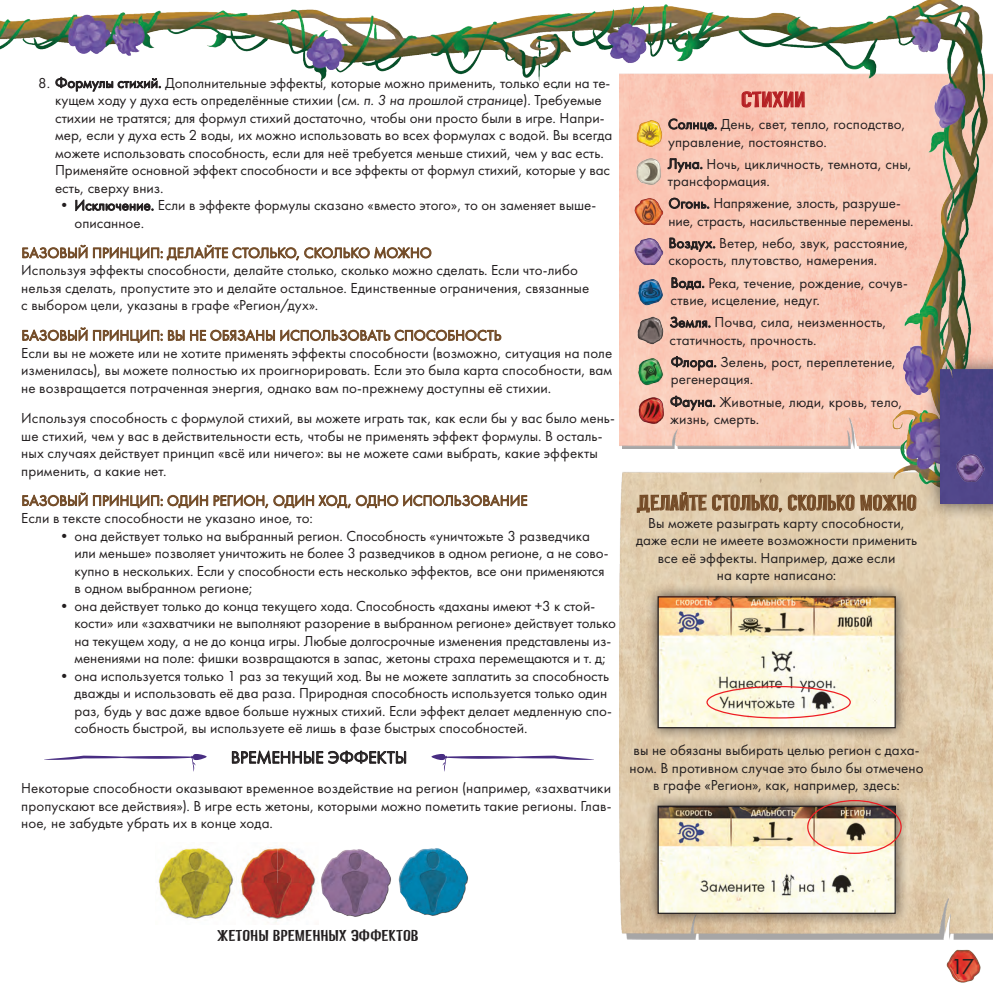
<style>
.page{position:relative;width:993px;height:993px;background:#fff}
.page>*{position:absolute;margin:0;border:0;box-sizing:border-box;transform-origin:0 0}
.t1{font:22.5px "Futura New";color:#231f20}
.header_SIDEBAR_TAUPE{font:21.38px "Vanishing Boy BTNRUSBYLYAJKA";color:#744b27;scale:1.33 1}
.header_SIDEBAR_RED{font:21.38px "Vanishing Boy BTNRUSBYLYAJKA";letter-spacing:.005em;color:#b52024;scale:1.44 1}
.t2{font:17.5px "Futura New";letter-spacing:-.005em;color:#231f20}
.header_EXAMPLES{font:15.75px "Vanishing Boy BTNRUSBYLYAJKA";letter-spacing:.005em;color:#231f20;scale:1.44 1}
.numbering{font:15px/17.5px "Futura New";color:#231f20}
.subheader_-_taupe{font:15px "Futura New";color:#734c28}
.s1{font-style:italic}
</style>
<div class="page">
<img style="left:0;top:0;width:992px;height:940px">
<div style="left:922px;top:352px;width:70px;height:169px;background:#231f20;opacity:.75"></div>
<img style="left:939px;top:369px;width:53px;height:134px">
<img style="left:950px;top:452px;width:39px;height:32px">
<svg style="left:741px;top:91px;width:63px;height:17px"></svg>
<svg style="left:667px;top:118px;width:49px;height:13px"></svg>
<svg style="left:667px;top:158px;width:35px;height:15px"></svg>
<svg style="left:668px;top:197px;width:41px;height:12px"></svg>
<svg style="left:668px;top:236px;width:47px;height:16px"></svg>
<svg style="left:670px;top:276px;width:34px;height:14px"></svg>
<svg style="left:669px;top:316px;width:41px;height:13px"></svg>
<svg style="left:670px;top:355px;width:46px;height:16px"></svg>
<svg style="left:669px;top:395px;width:46px;height:16px"></svg>
<svg style="left:55px;top:76px;width:106px;height:16px"></svg>
<svg style="left:75px;top:197px;width:79px;height:16px"></svg>
<svg style="left:22px;top:244px;width:410px;height:17px"></svg>
<svg style="left:22px;top:326px;width:479px;height:17px"></svg>
<svg style="left:22px;top:491px;width:505px;height:18px"></svg>
<svg style="left:231px;top:747px;width:175px;height:18px"></svg>
<svg style="left:430px;top:753px;width:163px;height:18px"></svg>
<svg style="left:44px;top:753px;width:164px;height:18px"></svg>
<img style="left:155px;top:842px;width:164px;height:81px">
<img style="left:946px;top:949px;width:35px;height:34px">
<img style="left:629px;top:196px;width:39px;height:32px">
<img style="left:629px;top:236px;width:39px;height:31px">
<img style="left:632px;top:276px;width:38px;height:32px">
<img style="left:630px;top:314px;width:39px;height:32px">
<img style="left:632px;top:355px;width:38px;height:32px">
<img style="left:631px;top:394px;width:38px;height:31px">
<img style="left:629px;top:155px;width:38px;height:32px">
<img style="left:629px;top:117px;width:38px;height:32px">
<img style="left:317px;top:842px;width:154px;height:79px">
<svg style="left:636px;top:492px;width:280px;height:21px"></svg>
<div style="left:644px;top:583px;width:263px;height:157px;background:#231f20;opacity:.75"></div>
<img style="left:659px;top:598px;width:234px;height:128px">
<div style="left:657px;top:596px;width:238px;height:132px;border:1px solid #231f20"></div>
<div style="left:644px;top:792px;width:263px;height:134px;background:#231f20;opacity:.75"></div>
<img style="left:659px;top:807px;width:234px;height:104px">
<div style="left:657px;top:805px;width:238px;height:108px;border:1px solid #231f20"></div>
<div style="left:706px;top:685px;width:144px;height:33px;border:1px solid #ee1d23;border-radius:50%"></div>
<div style="left:806px;top:799px;width:95px;height:54px;border:1px solid #ee1d23;border-radius:50%"></div>
<p class="numbering" style="left:55px;top:74px;width:558px;text-indent:-17px">8. Формулы стихий. Дополнительные эффекты, которые можно применить, только если на те&shy;кущем ходу у духа есть определённые стихии (<span class="s1">см. п. 3 на прошлой странице</span>). Требуемые стихии не тратятся; для формул стихий достаточно, чтобы они просто были в игре. Напри&shy;мер, если у духа есть 2 воды, их можно использовать во всех формулах с водой. Вы всегда можете использовать способность, если для неё требуется меньше стихий, чем у вас есть.<br>Применяйте основной эффект способности и все эффекты от формул стихий, которые у вас есть, сверху вниз.</p>
<p class="numbering" style="left:74px;top:196px;width:523px;text-indent:-18px">• Исключение. Если в эффекте формулы сказано «вместо этого», то он заменяет выше&shy;описанное.</p>
<p class="subheader_-_taupe" style="left:21px;top:244px;width:412px">БАЗОВЫЙ ПРИНЦИП: ДЕЛАЙТЕ СТОЛЬКО, СКОЛЬКО МОЖНО</p>
<p class="numbering" style="left:21px;top:261px;width:569px">Используя эффекты способности, делайте столько, сколько можно сделать. Если что-либо нельзя сделать, пропустите это и делайте остальное. Единственные ограничения, связанные с выбором цели, указаны в графе «Регион/дух».</p>
<p class="subheader_-_taupe" style="left:21px;top:326px;width:481px">БАЗОВЫЙ ПРИНЦИП: ВЫ НЕ ОБЯЗАНЫ ИСПОЛЬЗОВАТЬ СПОСОБНОСТЬ</p>
<p class="numbering" style="left:21px;top:344px;width:592px;text-align:justify">Если вы не можете или не хотите применять эффекты способности (возможно, ситуация на поле изменилась), вы можете полностью их проигнорировать. Если это была карта способности, вам не возвращается потраченная энергия, однако вам по-прежнему доступны её стихии.</p>
<p class="numbering" style="left:21px;top:409px;width:595px">Используя способность с формулой стихий, вы можете играть так, как если бы у вас было мень&shy;ше стихий, чем у вас в действительности есть, чтобы не применять эффект формулы. В осталь&shy;ных случаях действует принцип «всё или ничего»: вы не можете сами выбрать, какие эффекты применить, а какие нет.</p>
<p class="subheader_-_taupe" style="left:21px;top:491px;width:507px">БАЗОВЫЙ ПРИНЦИП: ОДИН РЕГИОН, ОДИН ХОД, ОДНО ИСПОЛЬЗОВАНИЕ</p>
<p class="numbering" style="left:21px;top:509px;width:293px">Если в тексте способности не указано иное, то:</p>
<p class="numbering" style="left:74px;top:526px;width:535px;text-indent:-18px">• она действует только на выбранный регион. Способность «уничтожьте 3 разведчика или меньше» позволяет уничтожить не более 3 разведчиков в одном регионе, а не сово&shy;купно в нескольких. Если у способности есть несколько эффектов, все они применяются в одном выбранном регионе;</p>
<p class="numbering" style="left:74px;top:596px;width:543px;text-indent:-18px">• она действует только до конца текущего хода. Способность «даханы имеют +3 к стой&shy;кости» или «захватчики не выполняют разорение в выбранном регионе» действует только на текущем ходу, а не до конца игры. Любые долгосрочные изменения представлены из&shy;менениями на поле: фишки возвращаются в запас, жетоны страха перемещаются и т. д;</p>
<p class="numbering" style="left:74px;top:666px;width:538px;text-indent:-18px">• она используется только 1 раз за текущий ход. Вы не можете заплатить за способность дважды и использовать её два раза. Природная способность используется только один раз, будь у вас даже вдвое больше нужных стихий. Если эффект делает медленную спо&shy;собность быстрой, вы используете её лишь в фазе быстрых способностей.</p>
<p class="t2" style="left:231px;top:746px;width:178px">ВРЕМЕННЫЕ ЭФФЕКТЫ</p>
<p class="numbering" style="left:21px;top:779px;width:591px;text-align:justify">Некоторые способности оказывают временное воздействие на регион (например, «захватчики пропускают все действия»). В игре есть жетоны, которыми можно пометить такие регионы. Глав&shy;ное, не забудьте убрать их в конце хода.</p>
<p class="header_SIDEBAR_RED" style="left:741px;top:89px;width:46px">Стихии</p>
<p class="numbering" style="left:667px;top:115px;width:239px">Солнце. День, свет, тепло, господство, управление, постоянство.</p>
<p class="numbering" style="left:667px;top:155px;width:245px">Луна. Ночь, цикличность, темнота, сны, трансформация.</p>
<p class="numbering" style="left:668px;top:194px;width:246px">Огонь. Напряжение, злость, разруше&shy;ние, страсть, насильственные перемены.</p>
<p class="numbering" style="left:668px;top:234px;width:241px">Воздух. Ветер, небо, звук, расстояние, скорость, плутовство, намерения.</p>
<p class="numbering" style="left:670px;top:274px;width:239px">Вода. Река, течение, рождение, сочув&shy;ствие, исцеление, недуг.</p>
<p class="numbering" style="left:669px;top:313px;width:218px">Земля. Почва, сила, неизменность, статичность, прочность.</p>
<p class="numbering" style="left:670px;top:353px;width:227px">Флора. Зелень, рост, переплетение, регенерация.</p>
<p class="numbering" style="left:669px;top:392px;width:234px">Фауна. Животные, люди, кровь, тело, жизнь, смерть.</p>
<p class="header_SIDEBAR_TAUPE" style="left:636px;top:492px;width:212px">Делайте столько, сколько можно</p>
<p class="numbering" style="left:635px;top:513px;width:282px;text-align:center">Вы можете разыграть карту способности, даже если не имеете возможности применить все её эффекты. Например, даже если<br>на карте написано:</p>
<p class="numbering" style="left:629px;top:741px;width:295px;text-align:center">вы не обязаны выбирать целью регион с даха&shy;ном. В противном случае это было бы отмечено в графе «Регион», как, например, здесь:</p>
<p class="header_EXAMPLES" style="left:217px;top:927px;width:141px">Жетоны временных эффектов</p>
<p class="t1" style="left:950px;top:952px;width:25px">17</p>
</div>
